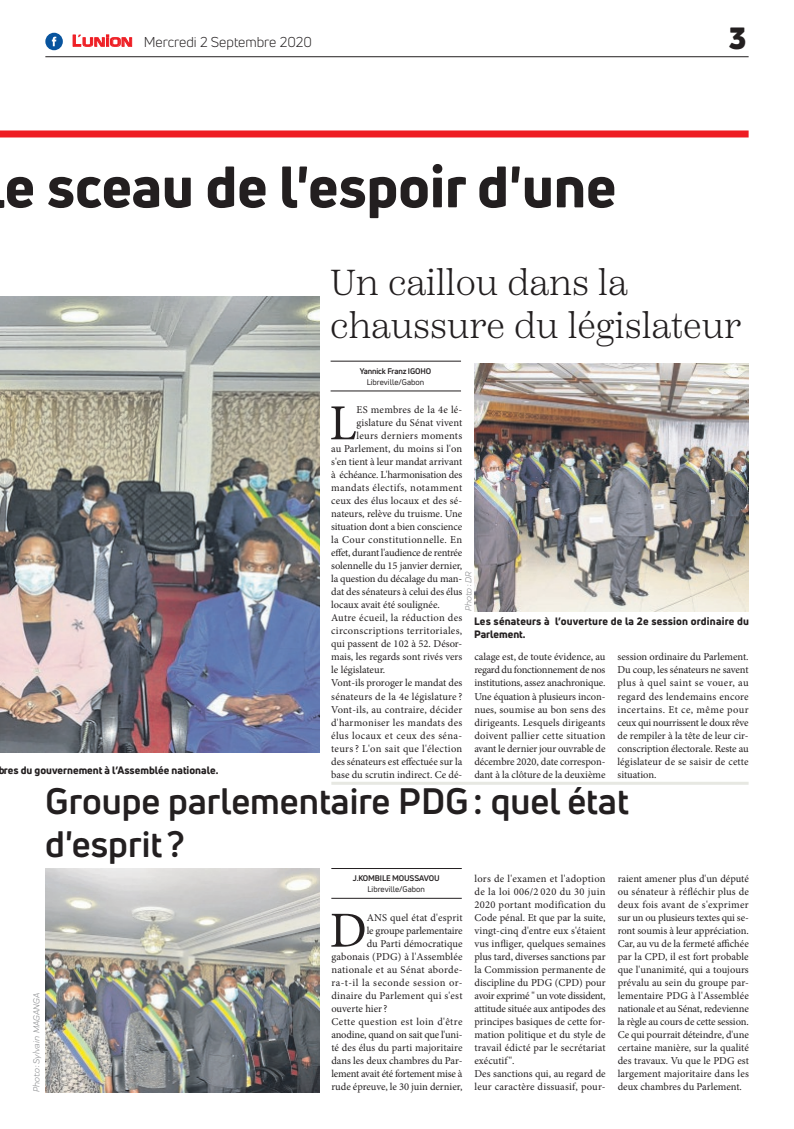
<style>
.page{position:relative;width:794px;height:1129px;background:#fff}
.page>*{position:absolute;margin:0;border:0;box-sizing:border-box;transform-origin:0 0}
.t1{font:800 57px "Uni Neue";color:#231f20}
.t2{font:50.5px "Minion Pro";color:#231f20}
.t3{font:700 36px/43.2px "Uni Neue";color:#231f20}
.t4{font:300 36px/43.2px "Scotch Text";color:#231f20}
.t5{font:900 30px "Uni Neue";color:#231f20}
.t6{font:14px "Uni Neue";color:#231f20}
.t7{font:10.5px/13px "Minion Pro";color:#231f20;text-align:justify}
.t8{font:10.5px "Minion Pro";letter-spacing:.025em;color:#231f20}
.t9{font:10.5px "Minion Pro";letter-spacing:-.02em;color:#231f20}
.t10{font:800 10.5px/12.6px "Uni Neue";color:#231f20}
.t11{font:10.5px "Minion Pro";letter-spacing:.035em;color:#231f20}
.t12{font:10.5px "Minion Pro";letter-spacing:.03em;color:#231f20}
.t13{font:10.5px "Minion Pro";letter-spacing:.02em;color:#231f20}
.t14{font:10.5px "Minion Pro";letter-spacing:.04em;color:#231f20}
.t15{font:italic 9px "Praktika";color:#818386}
.t16{font:700 8px "Uni Neue";letter-spacing:-.02em;color:#231f20}
.t17{font:8px "Uni Neue";color:#231f20}
.s1{font-family:"Eurostile";font-weight:600;font-size:15px;color:#ee1d23}
.s2{font-family:"Eurostile";font-weight:600;font-size:11.4px;color:#ee1d23}
</style>
<div class="page">
<hr style="left:45px;top:56px;width:703px;height:1px;background:#231f20">
<svg style="left:72px;top:34px;width:60px;height:13px"></svg>
<div style="left:45px;top:33px;width:18px;height:17px;background:#08549e;border-radius:50%"></div>
<svg style="left:52px;top:37px;width:4px;height:9px"></svg>
<div style="left:0;top:130px;width:748px;height:7px;background:#ee1d23"></div>
<hr style="left:330px;top:390px;width:131px;height:1px;background:#231f20">
<hr style="left:330px;top:361px;width:131px;height:1px;background:#231f20">
<hr style="left:331px;top:897px;width:131px;height:1px;background:#231f20">
<hr style="left:331px;top:868px;width:131px;height:1px;background:#231f20">
<img style="left:45px;top:868px;width:275px;height:223px">
<img style="left:474px;top:363px;width:275px;height:248px">
<hr style="left:331px;top:781px;width:417px;height:3px;background:#e7e8e2">
<img style="left:0;top:297px;width:320px;height:455px">
<h3 class="t6" style="left:72px;top:33px;width:241px"><span class="s1">L</span><span class="s2">UNION</span> Mercredi 2 Septembre 2020</h3>
<h3 class="t5" style="left:729px;top:17px;width:19px">3</h3>
<h1 class="t1" style="left:5px;top:148px;width:613px">e sceau de l'espoir d'une</h1>
<p class="t10" style="left:-2px;top:764px;width:222px">bres du gouvernement à l’Assemblée nationale.</p>
<h3 class="t4" style="left:330px;top:261px;width:413px">Un caillou dans la chaussure du législateur</h3>
<p class="t16" style="left:360px;top:366px;width:73px">Yannick Franz IGOHO</p>
<p class="t17" style="left:367px;top:376px;width:59px">Libreville/Gabon</p>
<h2 class="t2" style="left:329px;top:389px;width:29px">L</h2>
<p class="t8" style="left:356px;top:403px;width:107px">ES membres de la 4e lé-</p>
<p class="t7" style="left:356px;top:416px;width:107px">gislature du Sénat vivent</p>
<p class="t8" style="left:356px;top:429px;width:107px">leurs derniers moments</p>
<p class="t7" style="left:331px;top:442px;width:133px">au Parlement, du moins si l'on</p>
<p class="t7" style="left:331px;top:455px;width:133px">s'en tient à leur mandat arrivant</p>
<p class="t9" style="left:331px;top:468px;width:133px">à échéance. L'harmonisation des</p>
<p class="t11" style="left:331px;top:481px;width:133px">mandats électifs, notamment</p>
<p class="t7" style="left:331px;top:494px;width:133px">ceux des élus locaux et des sé-</p>
<p class="t7" style="left:331px;top:507px;width:133px">nateurs, relève du truisme. Une</p>
<p class="t7" style="left:331px;top:520px;width:133px">situation dont a bien conscience</p>
<p class="t12" style="left:331px;top:533px;width:133px">la Cour constitutionnelle. En</p>
<p class="t9" style="left:331px;top:546px;width:133px">effet, durant l'audience de rentrée</p>
<p class="t7" style="left:331px;top:559px;width:133px">solennelle du 15 janvier dernier,</p>
<p class="t7" style="left:331px;top:572px;width:133px">la question du décalage du man-</p>
<p class="t7" style="left:331px;top:585px;width:133px">dat des sénateurs à celui des élus</p>
<p class="t7" style="left:331px;top:598px;width:110px">locaux avait été soulignée.</p>
<p class="t8" style="left:331px;top:611px;width:133px">Autre écueil, la réduction des</p>
<p class="t12" style="left:331px;top:624px;width:133px">circonscriptions territoriales,</p>
<p class="t7" style="left:331px;top:637px;width:133px">qui passent de 102 à 52. Désor-</p>
<p class="t7" style="left:331px;top:650px;width:133px">mais, les regards sont rivés vers</p>
<p class="t7" style="left:331px;top:663px;width:56px">le législateur.</p>
<p class="t7" style="left:331px;top:676px;width:133px">Vont-ils proroger le mandat des</p>
<p class="t13" style="left:331px;top:689px;width:133px">sénateurs de la 4e législature ?</p>
<p class="t13" style="left:331px;top:702px;width:133px">Vont-ils, au contraire, décider</p>
<p class="t8" style="left:331px;top:715px;width:133px">d'harmoniser les mandats des</p>
<p class="t11" style="left:331px;top:728px;width:133px">élus locaux et ceux des séna-</p>
<p class="t8" style="left:331px;top:741px;width:133px">teurs? L'on sait que l'élection</p>
<p class="t7" style="left:331px;top:754px;width:133px">des sénateurs est effectuée sur la</p>
<p class="t7" style="left:331px;top:767px;width:133px">base du scrutin indirect. Ce dé-</p>
<p class="t15" style="left:462px;top:611px;width:41px;rotate:-90deg">Photo : DR</p>
<p class="t10" style="left:474px;top:615px;width:276px">Les sénateurs à l’ouverture de la 2e session ordinaire du<br>Parlement.</p>
<p class="t7" style="left:474px;top:650px;width:133px">calage est, de toute évidence, au regard du fonctionnement de nos institutions, assez anachronique.<br>Une équation à plusieurs incon&shy;nues, soumise au bon sens des dirigeants. Lesquels dirigeants doivent pallier cette situation avant le dernier jour ouvrable de décembre 2020, date correspon&shy;dant à la clôture de la deuxième</p>
<p class="t7" style="left:617px;top:650px;width:133px">session ordinaire du Parlement.<br>Du coup, les sénateurs ne savent plus à quel saint se vouer, au regard des lendemains encore incertains. Et ce, même pour ceux qui nourrissent le doux rêve de rempiler à la tête de leur cir&shy;conscription électorale. Reste au législateur de se saisir de cette situation.</p>
<h3 class="t3" style="left:45px;top:778px;width:585px">Groupe parlementaire PDG: quel état d'esprit ?</h3>
<p class="t16" style="left:353px;top:873px;width:88px">J.KOMBILE MOUSSAVOU</p>
<p class="t17" style="left:367px;top:883px;width:59px">Libreville/Gabon</p>
<p class="t7" style="left:474px;top:871px;width:133px;text-align:left">lors de l'examen et l'adoption de la loi 006/2 020 du 30 juin<br>2020 portant modification du<br>Code pénal. Et que par la suite, vingt-cinq d'entre eux s'étaient vus infliger, quelques semaines plus tard, diverses sanctions par la Commission permanente de discipline du PDG (CPD) pour avoir exprimé " un vote dissident, attitude située aux antipodes des principes basiques de cette for&shy;mation politique et du style de travail édicté par le secrétariat exécutif ".<br>Des sanctions qui, au regard de leur caractère dissuasif, pour-</p>
<p class="t7" style="left:617px;top:871px;width:133px">raient amener plus d'un député ou sénateur à réfléchir plus de deux fois avant de s'exprimer sur un ou plusieurs textes qui se&shy;ront soumis à leur appréciation.<br>Car, au vu de la fermeté affichée par la CPD, il est fort probable que l'unanimité, qui a toujours prévalu au sein du groupe par&shy;lementaire PDG à l'Assemblée nationale et au Sénat, redevienne la règle au cours de cette session.<br>Ce qui pourrait déteindre, d'une certaine manière, sur la qualité des travaux. Vu que le PDG est largement majoritaire dans les deux chambres du Parlement.</p>
<h2 class="t2" style="left:330px;top:896px;width:39px">D</h2>
<p class="t7" style="left:367px;top:910px;width:97px">ANS quel état d'esprit</p>
<p class="t9" style="left:367px;top:923px;width:97px">le groupe parlementaire</p>
<p class="t7" style="left:367px;top:936px;width:97px">du Parti démocratique</p>
<p class="t7" style="left:331px;top:949px;width:133px">gabonais (PDG) à l'Assemblée</p>
<p class="t8" style="left:331px;top:962px;width:133px">nationale et au Sénat aborde-</p>
<p class="t14" style="left:331px;top:975px;width:133px">ra-t-il la seconde session or-</p>
<p class="t7" style="left:331px;top:988px;width:133px">dinaire du Parlement qui s'est</p>
<p class="t7" style="left:331px;top:1001px;width:58px">ouverte hier?</p>
<p class="t11" style="left:331px;top:1014px;width:133px">Cette question est loin d'être</p>
<p class="t9" style="left:331px;top:1027px;width:133px">anodine, quand on sait que l'uni-</p>
<p class="t7" style="left:331px;top:1040px;width:133px">té des élus du parti majoritaire</p>
<p class="t7" style="left:331px;top:1053px;width:133px">dans les deux chambres du Par-</p>
<p class="t9" style="left:331px;top:1066px;width:133px">lement avait été fortement mise à</p>
<p class="t7" style="left:331px;top:1079px;width:133px">rude épreuve, le 30 juin dernier,</p>
<p class="t15" style="left:30px;top:1091px;width:101px;rotate:-90deg">Photo : Sylvain MAGANGA</p>
</div>
